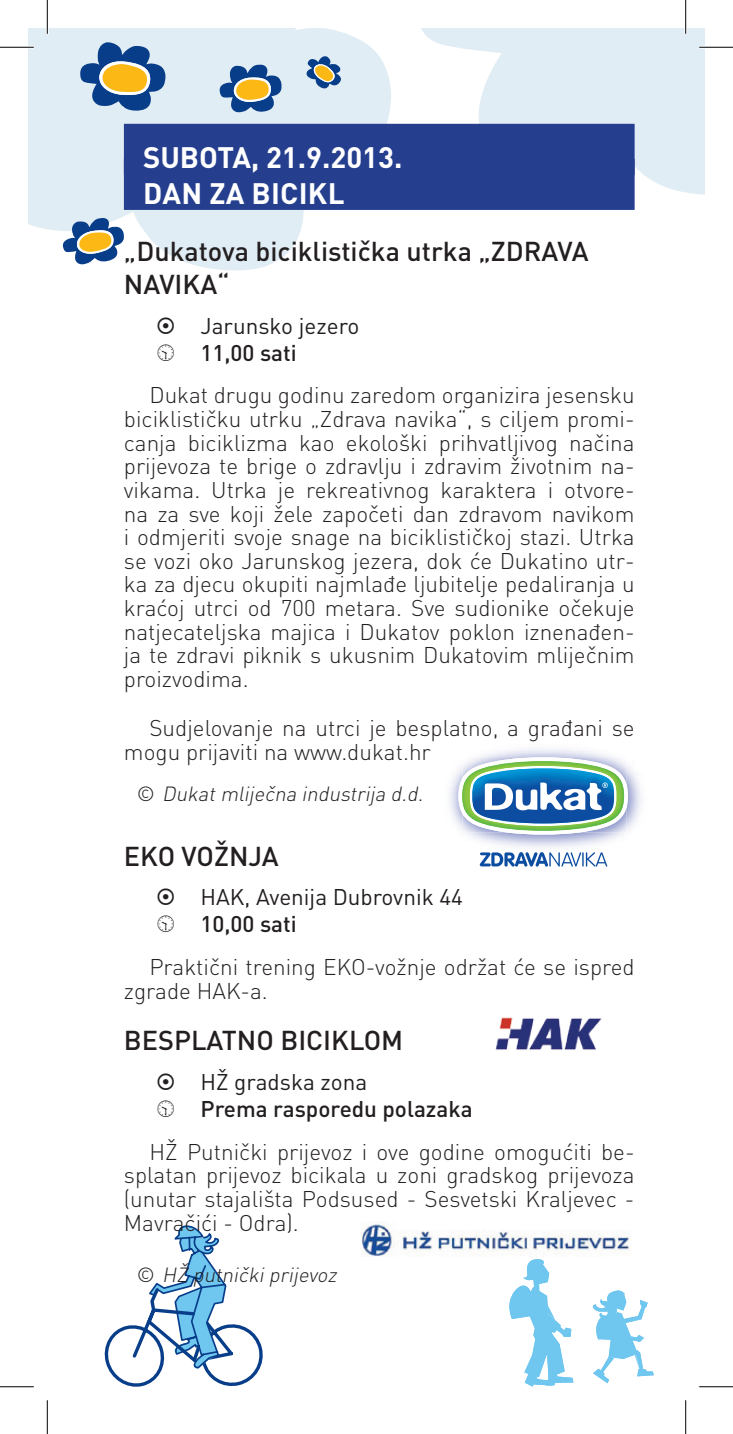
<style>
.page{position:relative;width:733px;height:1434px;background:#fff}
.page>*{position:absolute;margin:0;border:0;box-sizing:border-box;transform-origin:0 0}
.NASLOV_DANA_BIJELI{font:700 29.25px "DIN Pro";color:#fff}
.NASLOV_dogadjaja{font:500 27px/32.4px "DIN Pro";color:#231f20}
.TXT_-_opis{font:300 22.5px/23.6px "DIN Pro";color:#231f20;text-align:justify}
.t1{font:22.5px "DIN Pro";color:#231f20}
.t2{font:500 22.5px "DIN Pro";color:#231f20}
.t3{font:italic 300 20.25px "DIN Pro";color:#231f20}
.s1{font-style:normal}
</style>
<div class="page">
<img style="left:450px;top:749px;width:191px;height:99px">
<svg style="left:458px;top:757px;width:169px;height:78px"></svg>
<svg style="left:479px;top:852px;width:128px;height:14px"></svg>
<img style="left:362px;top:1224px;width:268px;height:32px">
<img style="left:495px;top:1017px;width:107px;height:33px">
<svg style="left:28px;top:28px;width:369px;height:243px;fill:#e1edf4"></svg>
<svg style="left:414px;top:28px;width:290px;height:169px;fill:#e1edf4"></svg>
<svg style="left:80px;top:42px;width:86px;height:69px;background:#8c9ba2"></svg>
<svg style="left:219px;top:64px;width:62px;height:48px;background:#88979d"></svg>
<svg style="left:62px;top:218px;width:62px;height:46px"></svg>
<svg style="left:306px;top:56px;width:35px;height:33px"></svg>
<svg style="left:104px;top:1225px;width:159px;height:162px"></svg>
<svg style="left:509px;top:1259px;width:64px;height:128px"></svg>
<svg style="left:592px;top:1290px;width:61px;height:93px"></svg>
<div style="left:124px;top:124px;width:510px;height:51px;background:#253f8e"></div>
<div style="left:124px;top:159px;width:510px;height:51px;background:#253f8e"></div>
<hr style="left:0;top:46px;width:34px;height:3px;background:#fff">
<hr style="left:699px;top:46px;width:33px;height:3px;background:#fff">
<hr style="left:46px;top:0;width:3px;height:34px;background:#fff">
<hr style="left:684px;top:0;width:2px;height:34px;background:#fff">
<hr style="left:0;top:47px;width:34px;height:1px;background:#000">
<hr style="left:699px;top:47px;width:33px;height:1px;background:#000">
<hr style="left:0;top:1386px;width:34px;height:1px;background:#000">
<hr style="left:699px;top:1386px;width:33px;height:1px;background:#000">
<hr style="left:47px;top:0;width:1px;height:34px;background:#000">
<hr style="left:47px;top:1400px;width:1px;height:34px;background:#000">
<hr style="left:685px;top:0;width:1px;height:34px;background:#000">
<hr style="left:685px;top:1400px;width:1px;height:34px;background:#000">
<p class="NASLOV_DANA_BIJELI" style="left:143px;top:138px;width:261px">SUBOTA, 21.9.2013.</p>
<p class="NASLOV_DANA_BIJELI" style="left:143px;top:173px;width:203px">DAN ZA BICIKL</p>
<p class="NASLOV_dogadjaja" style="left:124px;top:234px;width:466px">„Dukatova biciklistička utrka „ZDRAVA<br>NAVIKA“</p>
<p class="t1" style="left:200px;top:310px;width:160px">Jarunsko jezero</p>
<p class="t2" style="left:200px;top:337px;width:98px">11,00 sati</p>
<p class="TXT_-_opis" style="left:124px;top:383px;width:512px;text-indent:26px">Dukat drugu godinu zaredom organizira jesensku biciklističku utrku „Zdrava navika“, s ciljem promi&shy;canja biciklizma kao ekološki prihvatljivog načina prijevoza te brige o zdravlju i zdravim životnim na&shy;vikama. Utrka je rekreativnog karaktera i otvore&shy;na za sve koji žele započeti dan zdravom navikom i odmjeriti svoje snage na biciklističkoj stazi. Utrka se vozi oko Jarunskog jezera, dok će Dukatino utr&shy;ka za djecu okupiti najmlađe ljubitelje pedaliranja u kraćoj utrci od 700 metara. Sve sudionike očekuje natjecateljska majica i Dukatov poklon iznenađen&shy;ja te zdravi piknik s ukusnim Dukatovim mliječnim proizvodima.</p>
<p class="TXT_-_opis" style="left:124px;top:715px;width:512px;text-indent:26px">Sudjelovanje na utrci je besplatno, a građani se mogu prijaviti na www.dukat.hr</p>
<p class="t3" style="left:137px;top:780px;width:292px"><span class="s1">©</span> Dukatmliječna industrija d.d.</p>
<p class="NASLOV_dogadjaja" style="left:124px;top:838px;width:156px">EKO VOŽNJA</p>
<p class="t1" style="left:200px;top:882px;width:264px">HAK, Avenija Dubrovnik 44</p>
<p class="t2" style="left:200px;top:909px;width:98px">10,00 sati</p>
<p class="TXT_-_opis" style="left:124px;top:954px;width:512px;text-indent:26px">Praktični trening EKO-vožnje održat će se ispred zgrade HAK-a.</p>
<p class="NASLOV_dogadjaja" style="left:124px;top:1023px;width:281px">BESPLATNO BICIKLOM</p>
<p class="t1" style="left:200px;top:1067px;width:168px">HŽ gradska zona</p>
<p class="t2" style="left:200px;top:1094px;width:273px">Prema rasporedu polazaka</p>
<p class="TXT_-_opis" style="left:124px;top:1139px;width:512px;text-indent:26px">HŽ Putnički prijevoz i ove godine omogućiti be&shy;splatan prijevoz bicikala u zoni gradskog prijevoza (unutar stajališta Podsused - Sesvetski Kraljevec - Mavračići - Odra).</p>
<p class="t3" style="left:137px;top:1261px;width:206px"><span class="s1">©</span> HŽ putničkiprijevoz</p>
</div>
